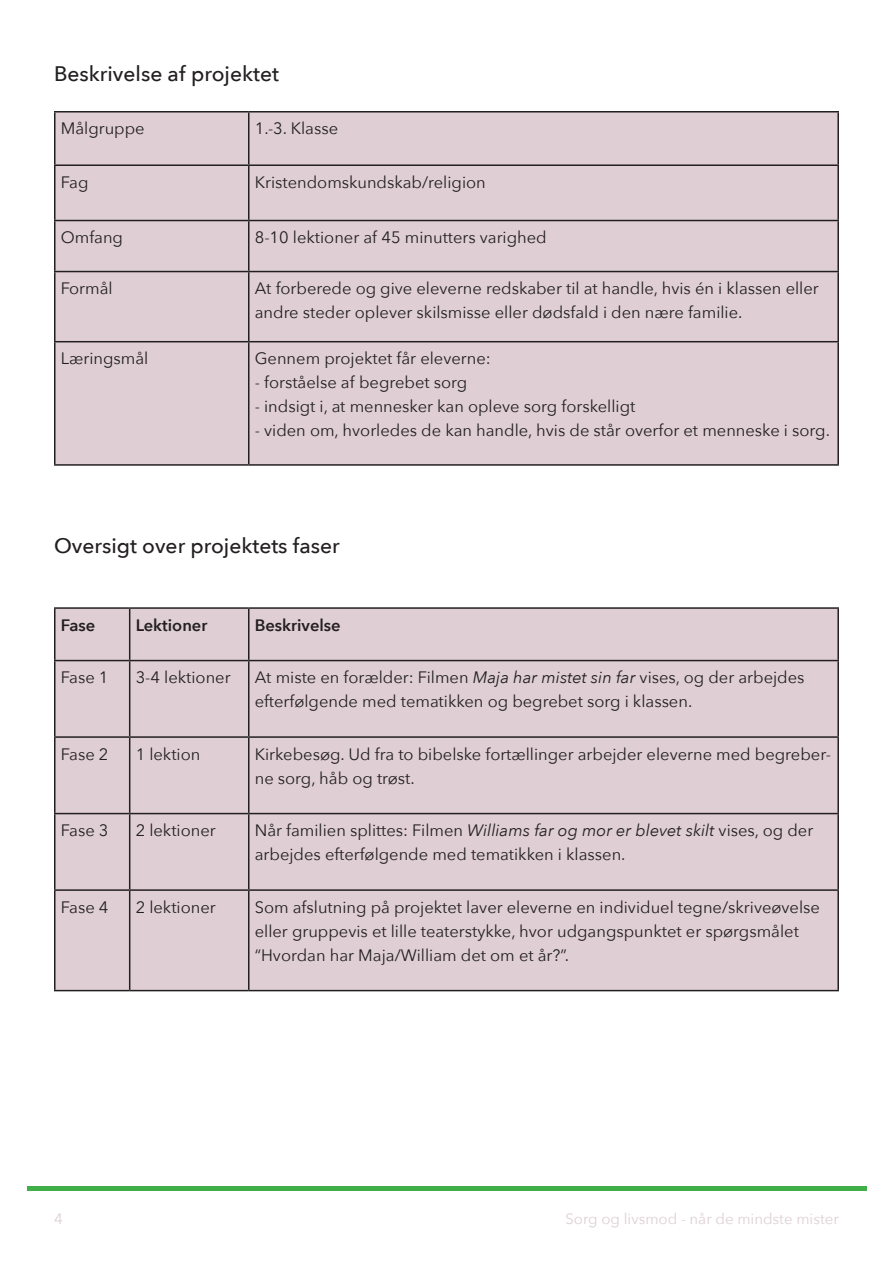
<style>
.page{position:relative;width:893px;height:1263px;background:#fff}
.page>*{position:absolute;margin:0;border:0;box-sizing:border-box;transform-origin:0 0}
.t1{font:500 21px "Avenir Next";color:#231f20}
.t2{font:16.5px/24px "Avenir Next";color:#231f20}
.t3{font:600 16.5px "Avenir Next";color:#231f20}
.t4{font:15px "Avenir Next";color:#dfcfd4}
.s1{font-style:italic}
</style>
<div class="page">
<div style="left:27px;top:1186px;width:839px;height:5px;background:#40ae49"></div>
<div style="left:56px;top:113px;width:781px;height:351px;background:#dfcfd4"></div>
<hr style="left:54px;top:111px;width:195px;height:2px;background:#231f20">
<hr style="left:54px;top:113px;width:2px;height:51px;background:#231f20">
<hr style="left:249px;top:111px;width:590px;height:2px;background:#231f20">
<hr style="left:248px;top:113px;width:1px;height:51px;background:#231f20">
<hr style="left:837px;top:113px;width:2px;height:51px;background:#231f20">
<hr style="left:54px;top:164px;width:195px;height:2px;background:#231f20">
<hr style="left:54px;top:166px;width:2px;height:54px;background:#231f20">
<hr style="left:249px;top:164px;width:590px;height:2px;background:#231f20">
<hr style="left:248px;top:166px;width:1px;height:54px;background:#231f20">
<hr style="left:837px;top:166px;width:2px;height:54px;background:#231f20">
<hr style="left:54px;top:220px;width:195px;height:1px;background:#231f20">
<hr style="left:54px;top:221px;width:2px;height:50px;background:#231f20">
<hr style="left:249px;top:220px;width:590px;height:1px;background:#231f20">
<hr style="left:248px;top:221px;width:1px;height:50px;background:#231f20">
<hr style="left:837px;top:221px;width:2px;height:50px;background:#231f20">
<hr style="left:54px;top:271px;width:195px;height:1px;background:#231f20">
<hr style="left:54px;top:272px;width:2px;height:69px;background:#231f20">
<hr style="left:249px;top:271px;width:590px;height:1px;background:#231f20">
<hr style="left:248px;top:272px;width:1px;height:69px;background:#231f20">
<hr style="left:837px;top:272px;width:2px;height:69px;background:#231f20">
<hr style="left:54px;top:341px;width:195px;height:1px;background:#231f20">
<hr style="left:54px;top:342px;width:2px;height:122px;background:#231f20">
<hr style="left:249px;top:341px;width:590px;height:1px;background:#231f20">
<hr style="left:248px;top:342px;width:1px;height:122px;background:#231f20">
<hr style="left:837px;top:342px;width:2px;height:122px;background:#231f20">
<hr style="left:54px;top:464px;width:195px;height:2px;background:#231f20">
<hr style="left:249px;top:464px;width:590px;height:2px;background:#231f20">
<div style="left:56px;top:609px;width:781px;height:381px;background:#dfcfd4"></div>
<hr style="left:54px;top:607px;width:76px;height:2px;background:#231f20">
<hr style="left:54px;top:609px;width:2px;height:51px;background:#231f20">
<hr style="left:130px;top:607px;width:119px;height:2px;background:#231f20">
<hr style="left:129px;top:609px;width:1px;height:51px;background:#231f20">
<hr style="left:249px;top:607px;width:590px;height:2px;background:#231f20">
<hr style="left:248px;top:609px;width:1px;height:51px;background:#231f20">
<hr style="left:837px;top:609px;width:2px;height:51px;background:#231f20">
<hr style="left:54px;top:660px;width:76px;height:1px;background:#231f20">
<hr style="left:54px;top:661px;width:2px;height:75px;background:#231f20">
<hr style="left:130px;top:660px;width:119px;height:1px;background:#231f20">
<hr style="left:129px;top:661px;width:1px;height:75px;background:#231f20">
<hr style="left:249px;top:660px;width:590px;height:1px;background:#231f20">
<hr style="left:248px;top:661px;width:1px;height:75px;background:#231f20">
<hr style="left:837px;top:661px;width:2px;height:75px;background:#231f20">
<hr style="left:54px;top:736px;width:76px;height:2px;background:#231f20">
<hr style="left:54px;top:738px;width:2px;height:75px;background:#231f20">
<hr style="left:130px;top:736px;width:119px;height:2px;background:#231f20">
<hr style="left:129px;top:738px;width:1px;height:75px;background:#231f20">
<hr style="left:249px;top:736px;width:590px;height:2px;background:#231f20">
<hr style="left:248px;top:738px;width:1px;height:75px;background:#231f20">
<hr style="left:837px;top:738px;width:2px;height:75px;background:#231f20">
<hr style="left:54px;top:813px;width:76px;height:1px;background:#231f20">
<hr style="left:54px;top:814px;width:2px;height:75px;background:#231f20">
<hr style="left:130px;top:813px;width:119px;height:1px;background:#231f20">
<hr style="left:129px;top:814px;width:1px;height:75px;background:#231f20">
<hr style="left:249px;top:813px;width:590px;height:1px;background:#231f20">
<hr style="left:248px;top:814px;width:1px;height:75px;background:#231f20">
<hr style="left:837px;top:814px;width:2px;height:75px;background:#231f20">
<hr style="left:54px;top:889px;width:76px;height:2px;background:#231f20">
<hr style="left:54px;top:891px;width:2px;height:99px;background:#231f20">
<hr style="left:130px;top:889px;width:119px;height:2px;background:#231f20">
<hr style="left:129px;top:891px;width:1px;height:99px;background:#231f20">
<hr style="left:249px;top:889px;width:590px;height:2px;background:#231f20">
<hr style="left:248px;top:891px;width:1px;height:99px;background:#231f20">
<hr style="left:837px;top:891px;width:2px;height:99px;background:#231f20">
<hr style="left:54px;top:990px;width:76px;height:1px;background:#231f20">
<hr style="left:130px;top:990px;width:119px;height:1px;background:#231f20">
<hr style="left:249px;top:990px;width:590px;height:1px;background:#231f20">
<p class="t1" style="left:54px;top:56px;width:227px">Beskrivelse af projektet</p>
<p class="t2" style="left:61px;top:116px;width:85px">Målgruppe</p>
<p class="t2" style="left:255px;top:116px;width:85px">1.-3. Klasse</p>
<p class="t2" style="left:61px;top:169px;width:29px">Fag</p>
<p class="t2" style="left:255px;top:169px;width:233px">Kristendomskundskab/religion</p>
<p class="t2" style="left:61px;top:225px;width:64px">Omfang</p>
<p class="t2" style="left:255px;top:225px;width:293px">8-10 lektioner af 45 minutters varighed</p>
<p class="t2" style="left:61px;top:276px;width:54px">Formål</p>
<p class="t2" style="left:255px;top:276px;width:566px">At forberede og give eleverne redskaber til at handle, hvis én i klassen eller andre steder oplever skilsmisse eller dødsfald i den nære familie.</p>
<p class="t2" style="left:61px;top:346px;width:89px">Læringsmål</p>
<p class="t2" style="left:255px;top:346px;width:237px">Gennem projektet får eleverne:</p>
<p class="t2" style="left:255px;top:370px;width:214px">- forståelse af begrebet sorg</p>
<p class="t2" style="left:255px;top:394px;width:382px">- indsigt i, at mennesker kan opleve sorg forskelligt</p>
<p class="t2" style="left:255px;top:418px;width:577px">- viden om, hvorledes de kan handle, hvis de står overfor et menneske i sorg.</p>
<p class="t1" style="left:54px;top:528px;width:287px">Oversigt over projektets faser</p>
<p class="t3" style="left:61px;top:611px;width:36px">Fase</p>
<p class="t3" style="left:136px;top:611px;width:73px">Lektioner</p>
<p class="t3" style="left:255px;top:611px;width:88px">Beskrivelse</p>
<p class="t2" style="left:61px;top:665px;width:49px">Fase 1</p>
<p class="t2" style="left:136px;top:665px;width:96px">3-4 lektioner</p>
<p class="t2" style="left:255px;top:665px;width:551px">At miste en forælder: Filmen <span class="s1">Maja har mistet sin far</span> vises, og der arbejdes efterfølgende med tematikken og begrebet sorg i klassen.</p>
<p class="t2" style="left:61px;top:741px;width:49px">Fase 2</p>
<p class="t2" style="left:136px;top:741px;width:66px">1 lektion</p>
<p class="t2" style="left:255px;top:741px;width:578px">Kirkebesøg. Ud fra to bibelske fortællinger arbejder eleverne med begreber&shy;ne sorg, håb og trøst.</p>
<p class="t2" style="left:61px;top:818px;width:49px">Fase 3</p>
<p class="t2" style="left:136px;top:818px;width:82px">2 lektioner</p>
<p class="t2" style="left:255px;top:818px;width:560px">Når familien splittes: Filmen <span class="s1">Williams far og mor er blevet skilt</span> vises, og der arbejdes efterfølgende med tematikken i klassen.</p>
<p class="t2" style="left:61px;top:894px;width:49px">Fase 4</p>
<p class="t2" style="left:136px;top:894px;width:82px">2 lektioner</p>
<p class="t2" style="left:255px;top:894px;width:567px">Som afslutning på projektet laver eleverne en individuel tegne/skriveøvelse eller gruppevis et lille teaterstykke, hvor udgangspunktet er spørgsmålet “Hvordan har Maja/William det om et år?”.</p>
<p class="t4" style="left:54px;top:1206px;width:10px">4</p>
<p class="t4" style="left:565px;top:1206px;width:275px">Sorg og livsmod - når de mindste mister</p>
</div>
